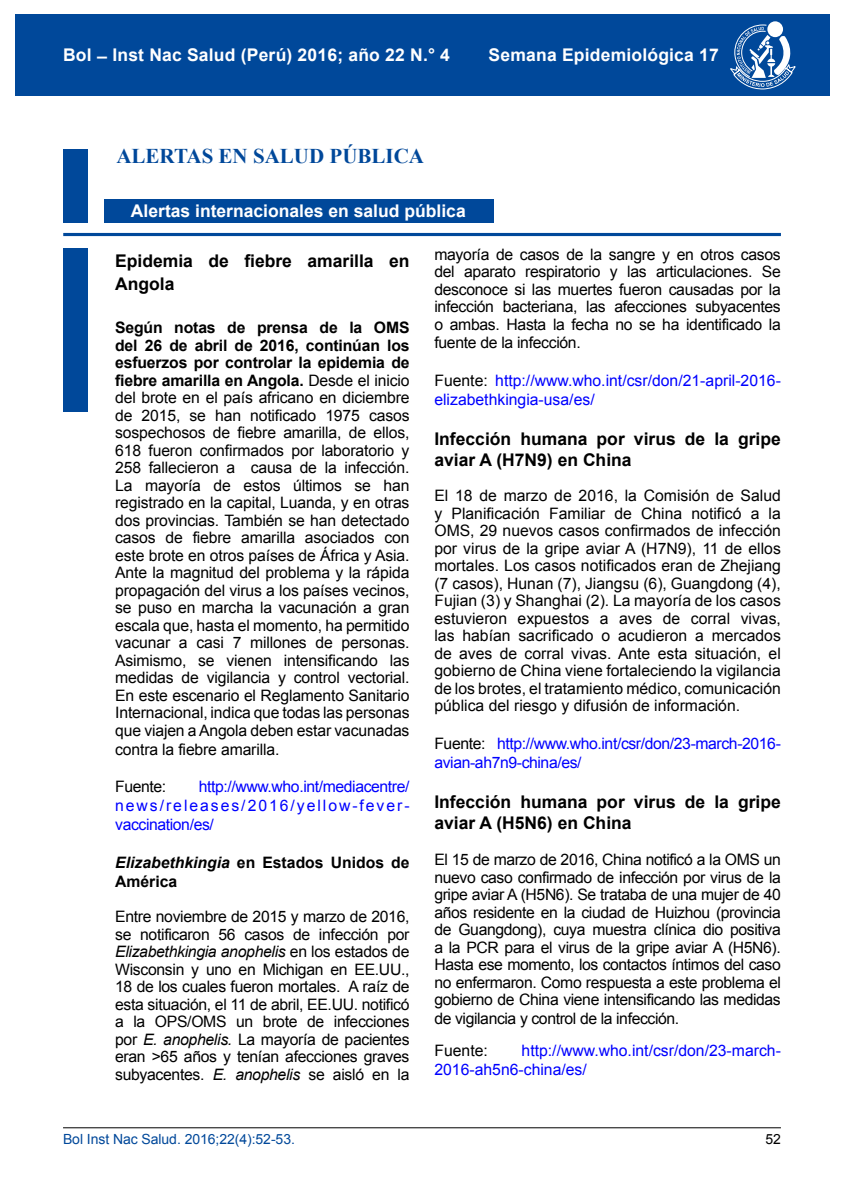
<style>
.page{position:relative;width:844px;height:1191px;background:#fff}
.page>*{position:absolute;margin:0;border:0;box-sizing:border-box;transform-origin:0 0}
.t1{font:700 21px "Times New Roman";color:#00489a}
.t2{font:700 17.5px/21px "Arial";color:#000}
.t3{font:700 17.5px "Arial";letter-spacing:.01em;color:#fff}
.t4{font:15.75px/17.5px "Arial";letter-spacing:-.02em;color:#000;text-align:justify}
.t5{font:15.75px/18.9px "Arial";color:#00f}
.t6{font:15.75px/18.9px "Arial";letter-spacing:-.025em;color:#00f}
.t7{font:700 15.75px/18.9px "Arial";color:#000}
.t8{font:14px "Arial";letter-spacing:-.005em;color:#00489a}
.t9{font:14px "Arial";color:#000}
.s1{font-weight:700}
.s2{font-style:italic}
.s3{color:#000}
</style>
<div class="page">
<div style="left:15px;top:15px;width:814px;height:81px;background:#00489a"></div>
<svg style="left:767px;top:21px;width:15px;height:16px"></svg>
<svg style="left:730px;top:24px;width:66px;height:66px"></svg>
<div style="left:63px;top:149px;width:25px;height:74px;background:#00489a"></div>
<div style="left:104px;top:199px;width:389px;height:24px;background:#00489a"></div>
<div style="left:63px;top:248px;width:25px;height:163px;background:#00489a"></div>
<hr style="left:63px;top:233px;width:717px;height:3px;background:#00489a">
<hr style="left:63px;top:1127px;width:717px;height:1px;background:#000">
<p class="t3" style="left:63px;top:43px;width:388px">Bol ̶Inst Nac Salud (Perú) 2016; año 22 N.° 4</p>
<p class="t3" style="left:488px;top:43px;width:232px">Semana Epidemiológica 17</p>
<h1 class="t1" style="left:116px;top:142px;width:309px">ALERTAS EN SALUD PÚBLICA</h1>
<p class="t3" style="left:131px;top:199px;width:336px">Alertas internacionales en salud pública</p>
<p class="t2" style="left:115px;top:250px;width:296px;line-height:23.1px">Epidemia de fiebre amarilla en<br>Angola</p>
<p class="t4" style="left:115px;top:319px;width:296px"><span class="s1">Según notas de prensa de la OMS del 26 de abril de 2016, continúan los esfuerzos por controlar la epidemia de fiebre amarilla en Angola.</span> Desde el inicio del brote en el país africano en diciembre de 2015, se han notificado 1975 casos sospechosos de fiebre amarilla, de ellos, 618 fueron confirmados por laboratorio y 258 fallecieron a causa de la infección.<br>La mayoría de estos últimos se han registrado en la capital, Luanda, y en otras dos provincias. También se han detectado casos de fiebre amarilla asociados con este brote en otros países de África y Asia.<br>Ante la magnitud del problema y la rápida propagación del virus a los países vecinos, se puso en marcha la vacunación a gran escala que, hasta el momento, ha permitido vacunar a casi 7 millones de personas.<br>Asimismo, se vienen intensificando las medidas de vigilancia y control vectorial.<br>En este escenario el Reglamento Sanitario Internacional, indica que todas las personas que viajen a Angola deben estar vacunadas contra la fiebre amarilla.</p>
<p class="t4" style="left:115px;top:778px;width:53px">Fuente:</p>
<p class="t5" style="left:115px;top:777px;width:296px;text-align:justify;text-indent:84px">http://www.who.int/mediacentre/ news/releases/2016/yellow-fever&shy;vaccination/es/</p>
<p class="t7" style="left:115px;top:853px;width:296px"><span class="s2">Elizabethkingia</span> en Estados Unidos de<br>América</p>
<p class="t4" style="left:115px;top:908px;width:296px">Entre noviembre de 2015 y marzo de 2016, se notificaron 56 casos de infección por <span class="s2">Elizabethkingia anophelis</span> en los estados de Wisconsin y uno en Michigan en EE.UU., 18 de los cuales fueron mortales. A raíz de esta situación, el 11 de abril, EE.UU. notificó a la OPS/OMS un brote de infecciones por <span class="s2">E. anophelis.</span> La mayoría de pacientes eran &gt;65 años y tenían afecciones graves subyacentes. <span class="s2">E. anophelis</span> se aisló en la</p>
<p class="t4" style="left:434px;top:245px;width:348px">mayoría de casos de la sangre y en otros casos del aparato respiratorio y las articulaciones. Se desconoce si las muertes fueron causadas por la infección bacteriana, las afecciones subyacentes o ambas. Hasta la fecha no se ha identificado la fuente de la infección.</p>
<p class="t5" style="left:434px;top:371px;width:348px"><span class="s3">Fuente:</span> http://www.who.int/csr/don/21-april-2016- elizabethkingia-usa/es/</p>
<p class="t2" style="left:434px;top:429px;width:348px">Infección humana por virus de la gripe aviar A (H7N9) en China</p>
<p class="t4" style="left:434px;top:487px;width:348px">El 18 de marzo de 2016, la Comisión de Salud y Planificación Familiar de China notificó a la OMS, 29 nuevos casos confirmados de infección por virus de la gripe aviar A (H7N9), 11 de ellos mortales. Los casos notificados eran de Zhejiang (7 casos), Hunan (7), Jiangsu (6), Guangdong (4), Fujian (3) y Shanghai (2). La mayoría de los casos estuvieron expuestos a aves de corral vivas, las habían sacrificado o acudieron a mercados de aves de corral vivas. Ante esta situación, el gobierno de China viene fortaleciendo la vigilancia de los brotes, el tratamiento médico, comunicación pública del riesgo y difusión de información.</p>
<p class="t6" style="left:434px;top:734px;width:348px"><span class="s3">Fuente:</span> http://www.who.int/csr/don/23-march-2016- avian-ah7n9-china/es/</p>
<p class="t2" style="left:434px;top:791px;width:348px">Infección humana por virus de la gripe aviar A (H5N6) en China</p>
<p class="t4" style="left:434px;top:851px;width:348px">El 15 de marzo de 2016, China notificó a la OMS un nuevo caso confirmado de infección por virus de la gripe aviar A (H5N6). Se trataba de una mujer de 40 años residente en la ciudad de Huizhou (provincia de Guangdong), cuya muestra clínica dio positiva a la PCR para el virus de la gripe aviar A (H5N6).<br>Hasta ese momento, los contactos íntimos del caso no enfermaron. Como respuesta a este problema el gobierno de China viene intensificando las medidas de vigilancia y control de la infección.</p>
<p class="t4" style="left:434px;top:1041px;width:55px">Fuente:</p>
<p class="t5" style="left:434px;top:1041px;width:348px;text-indent:87px">http://www.who.int/csr/don/23-march-<br>2016-ah5n6-china/es/</p>
<p class="t8" style="left:63px;top:1130px;width:233px">Bol Inst Nac Salud. 2016;22(4):52-53.</p>
<p class="t9" style="left:765px;top:1130px;width:17px">52</p>
</div>
